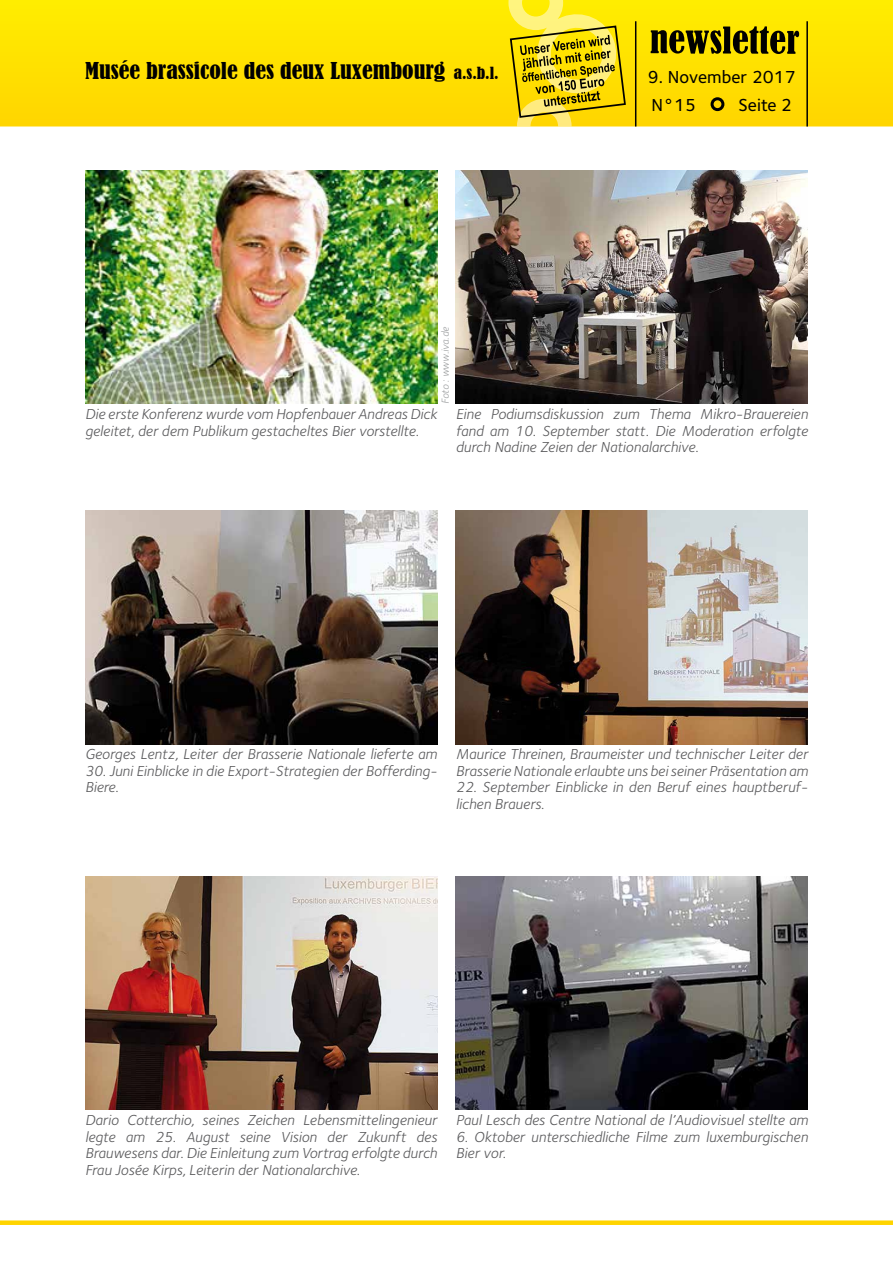
<style>
.page{position:relative;width:893px;height:1263px;background:#fff}
.page>*{position:absolute;margin:0;border:0;box-sizing:border-box;transform-origin:0 0}
.t1{font:condensed 21.75px "Bernard";color:#000;scale:1.1 1}
.t2{font:18px/28.5px "Foundry Sterling Medium CE";color:#000}
.t3{font:15px/16.5px "Foundry Sterling Book Italic CE";color:#58585a}
.t4{font:10.5px "Foundry Sterling Book Italic CE";color:#9c9e9f}
.s1{font-size:15.75px}
</style>
<div class="page">
<svg style="left:0;top:0;width:893px;height:126px;background:#fee100"></svg>
<svg style="left:651px;top:26px;width:148px;height:28px;background:#7d7000"></svg>
<div style="left:712px;top:99px;width:11px;height:11px;background:#ffd400;border-radius:50%"></div>
<div style="left:711px;top:97px;width:13px;height:14px;border:3px solid #000;border-radius:50%"></div>
<div style="left:0;top:1220px;width:893px;height:5px;background:#ffd400"></div>
<hr style="left:806px;top:21px;width:2px;height:105px;background:#000">
<svg style="left:453px;top:66px;width:46px;height:14px"></svg>
<svg style="left:508px;top:0;width:129px;height:126px;background:#dbc41e"></svg>
<img style="left:85px;top:510px;width:352px;height:234px">
<img style="left:456px;top:170px;width:352px;height:234px">
<img style="left:85px;top:876px;width:352px;height:234px">
<img style="left:85px;top:170px;width:352px;height:234px">
<img style="left:456px;top:876px;width:352px;height:234px">
<img style="left:456px;top:510px;width:352px;height:234px">
<h1 class="t1" style="left:85px;top:58px;width:378px">Musée brassicole des deux Luxembourg <span class="s1">a.s.b.l.</span></h1>
<p class="t4" style="left:439px;top:404px;width:78px;rotate:-90deg">Foto : www.iva.de</p>
<p class="t2" style="left:648px;top:63px;width:150px">9. November 2017<br>N°15</p>
<p class="t2" style="left:738px;top:91px;width:55px">Seite 2</p>
<p class="t3" style="left:85px;top:406px;width:354px">Die erste Konferenz wurde vom Hopfenbauer Andreas Dick geleitet, der dem Publikum gestacheltes Bier vorstellte.</p>
<p class="t3" style="left:456px;top:406px;width:354px;text-align:justify">Eine Podiumsdiskussion zum Thema Mikro-Brauereien fand am 10. September statt. Die Moderation erfolgte durch Nadine Zeien der Nationalarchive.</p>
<p class="t3" style="left:85px;top:746px;width:354px">Georges Lentz, Leiter der Brasserie Nationale lieferte am</p>
<p class="t3" style="left:85px;top:763px;width:354px">30. Juni Einblicke in die Export-Strategien der Bofferding-<br>Biere.</p>
<p class="t3" style="left:456px;top:746px;width:354px">Maurice Threinen, Braumeister und technischer Leiter der<br>Brasserie Nationale erlaubte uns bei seiner Präsentation am</p>
<p class="t3" style="left:456px;top:779px;width:354px">22. September Einblicke in den Beruf eines hauptberuf&shy;lichen Brauers.</p>
<p class="t3" style="left:85px;top:1112px;width:354px;text-align:justify">Dario Cotterchio, seines Zeichen Lebensmittelingenieur legte am 25. August seine Vision der Zukunft des Brauwesens dar. Die Einleitung zum Vortrag erfolgte durch Frau Josée Kirps, Leiterin der Nationalarchive.</p>
<p class="t3" style="left:456px;top:1112px;width:354px">Paul Lesch des Centre National de l’Audiovisuel stellte am</p>
<p class="t3" style="left:456px;top:1128px;width:354px">6. Oktober unterschiedliche Filme zum luxemburgischen<br>Bier vor.</p>
</div>
